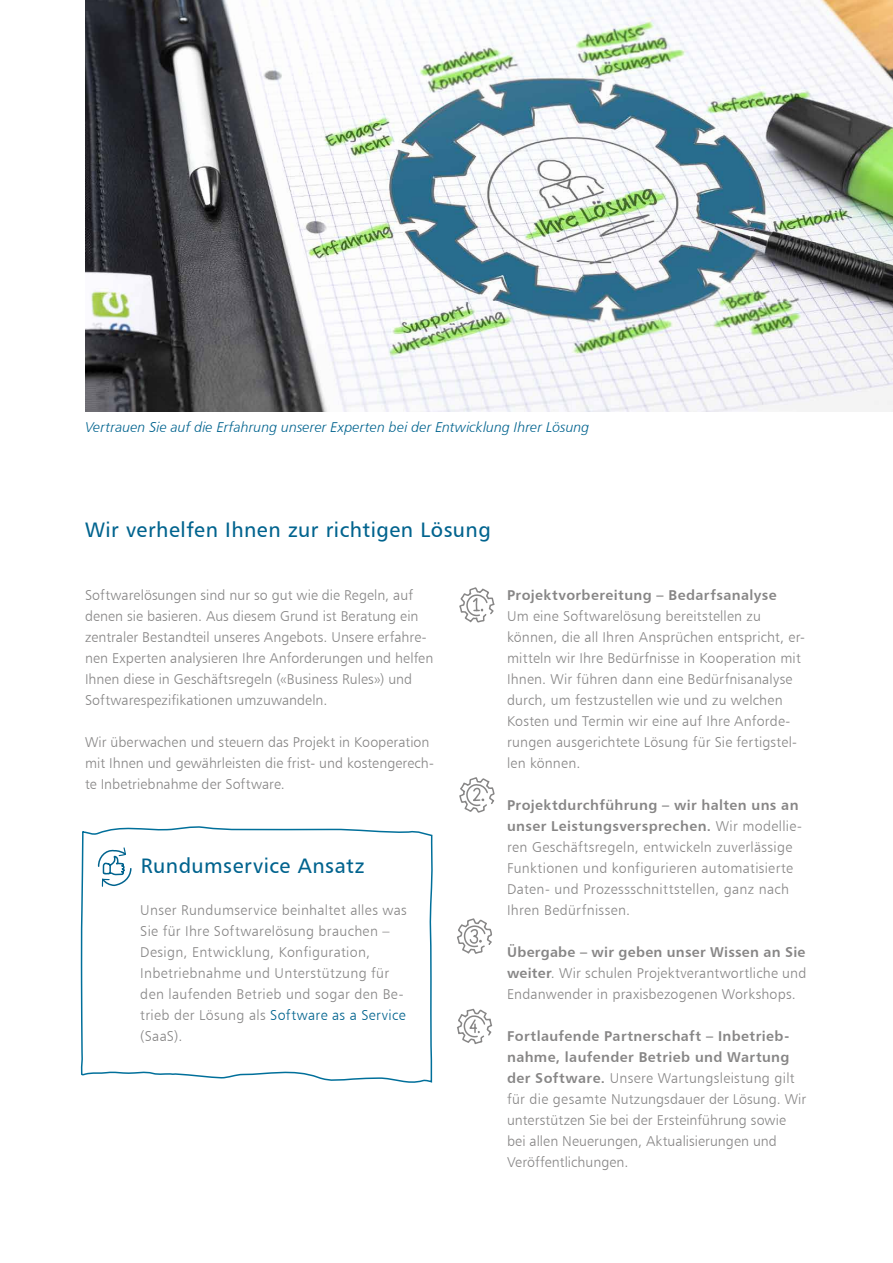
<style>
.page{position:relative;width:893px;height:1263px;background:#fff}
.page>*{position:absolute;margin:0;border:0;box-sizing:border-box;transform-origin:0 0}
.t1{font:21px "Humanist 777 BT Roman B";letter-spacing:.025em;color:#00638e}
.t2{font:14.25px/21px "Humanist 777 BT Light B";letter-spacing:.015em;color:#878686}
.t3{font:14.25px/21px "Humanist 777 BT Bold B";letter-spacing:.025em;color:#878686}
.t4{font:14.25px "Humanist 777 BT Light Italic B";letter-spacing:.005em;color:#00638e}
.s1{color:#00638e}
.s2{font-family:"Humanist 777 BT Light B"}
.s3{font-family:"Humanist 777 BT Bold B"}
</style>
<div class="page">
<img style="left:85px;top:0;width:808px;height:411px">
<svg style="left:80px;top:826px;width:353px;height:257px"></svg>
<svg style="left:366px;top:587px;width:129px;height:288px"></svg>
<svg style="left:457px;top:918px;width:35px;height:36px"></svg>
<svg style="left:457px;top:1009px;width:36px;height:34px"></svg>
<svg style="left:97px;top:841px;width:35px;height:46px"></svg>
<p class="t4" style="left:85px;top:418px;width:506px">Vertrauen Sie auf die Erfahrung unserer Experten bei der Entwicklung Ihrer Lösung</p>
<h1 class="t1" style="left:85px;top:517px;width:407px">Wir verhelfen Ihnen zur richtigen Lösung</h1>
<p class="t2" style="left:85px;top:584px;width:350px">Softwarelösungen sind nur so gut wie die Regeln, auf denen sie basieren. Aus diesem Grund ist Beratung ein zentraler Bestandteil unseres Angebots. Unsere erfahre&shy;nen Experten analysieren Ihre Anforderungen und helfen Ihnen diese in Geschäftsregeln («Business Rules») und Softwarespezifikationen umzuwandeln.</p>
<p class="t2" style="left:85px;top:731px;width:350px">Wir überwachen und steuern das Projekt in Kooperation mit Ihnen und gewährleisten die frist- und kostengerech&shy;te Inbetriebnahme der Software.</p>
<h1 class="t1" style="left:141px;top:853px;width:225px">Rundumservice Ansatz</h1>
<p class="t2" style="left:140px;top:899px;width:268px">Unser Rundumservice beinhaltet alles was Sie für Ihre Softwarelösung brauchen – Design, Entwicklung, Konfiguration, Inbetriebnahme und Unterstützung für den laufenden Betrieb und sogar den Be&shy;trieb der Lösung als <span class="s1">Software as a Service </span>(SaaS).</p>
<p class="t3" style="left:507px;top:584px;width:271px">Projektvorbereitung – Bedarfsanalyse</p>
<p class="t2" style="left:507px;top:605px;width:299px">Um eine Softwarelösung bereitstellen zu können, die all Ihren Ansprüchen entspricht, er&shy;mitteln wir Ihre Bedürfnisse in Kooperation mit Ihnen. Wir führen dann eine Bedürfnisanalyse durch, um festzustellen wie und zu welchen Kosten und Termin wir eine auf Ihre Anforde&shy;rungen ausgerichtete Lösung für Sie fertigstel&shy;len können.</p>
<p class="t3" style="left:507px;top:794px;width:296px">Projektdurchführung – wir halten uns an unser Leistungsversprechen. <span class="s2">Wir modellie-</span></p>
<p class="t2" style="left:507px;top:836px;width:288px">ren Geschäftsregeln, entwickeln zuverlässige Funktionen und konfigurieren automatisierte Daten- und Prozessschnittstellen, ganz nach Ihren Bedürfnissen.</p>
<p class="t3" style="left:507px;top:941px;width:300px">Übergabe – wir geben unser Wissen an Sie</p>
<p class="t2" style="left:507px;top:962px;width:301px"><span class="s3">weiter</span>. Wir schulen Projektverantwortliche und<br>Endanwender in praxisbezogenen Workshops.</p>
<p class="t3" style="left:507px;top:1025px;width:284px">Fortlaufende Partnerschaft – Inbetrieb&shy;nahme, laufender Betrieb und Wartung</p>
<p class="t2" style="left:507px;top:1067px;width:301px"><span class="s3">der Software.</span> Unsere Wartungsleistung gilt für die gesamte Nutzungsdauer der Lösung. Wir unterstützen Sie bei der Ersteinführung sowie bei allen Neuerungen, Aktualisierungen und Veröffentlichungen.</p>
</div>
